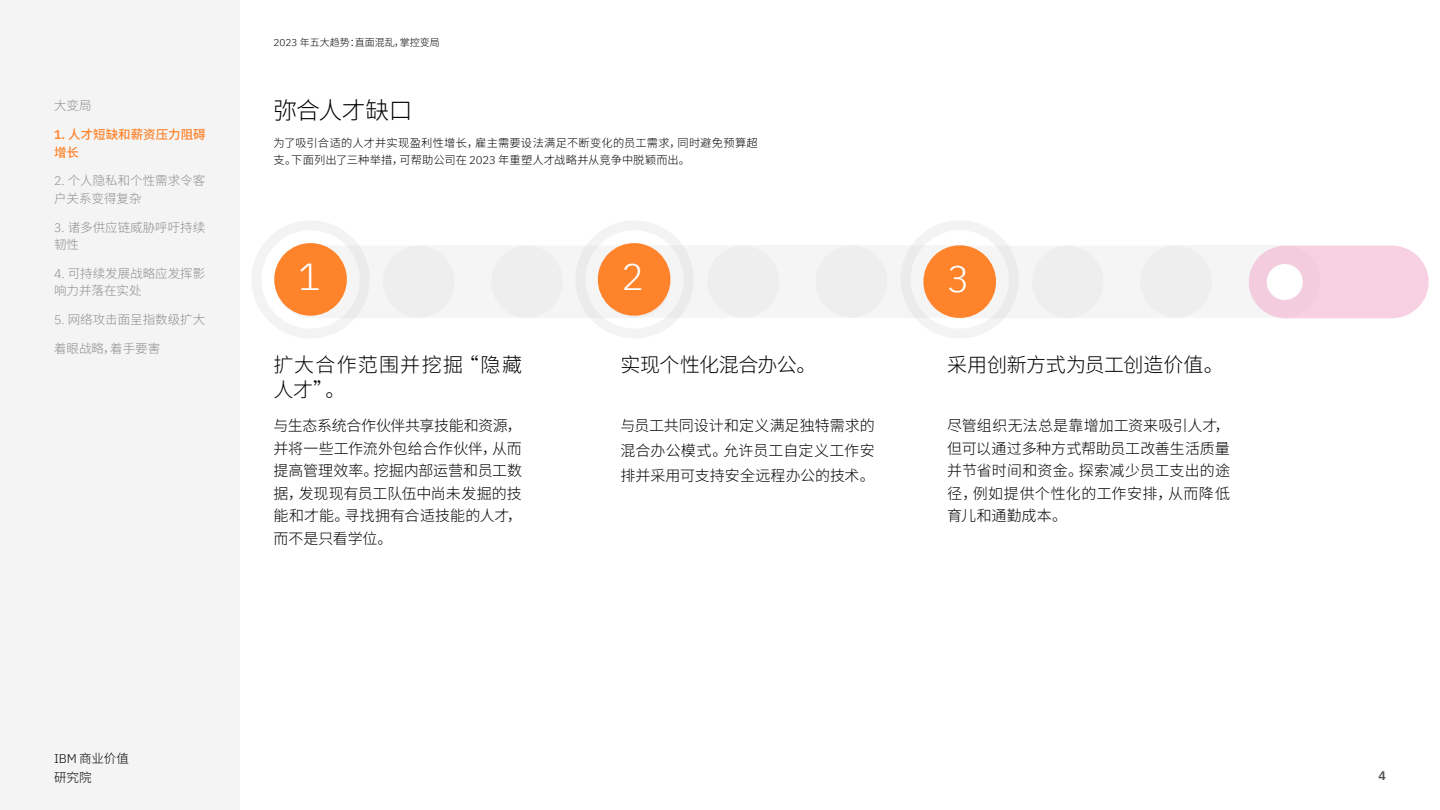
<style>
.page{position:relative;width:1440px;height:810px;background:#fff}
.page>*{position:absolute;margin:0;border:0;box-sizing:border-box;transform-origin:0 0}
.Head_1__24_30{font:300 37.5px "IBM Plex Sans";color:#fff}
.Head_2__19pt{font:300 23.75px "Noto Sans CJ Ksc";letter-spacing:-.025em;color:#000}
.key_take_away_head{font:300 20px/25px "Noto Sans CJ Ksc";letter-spacing:.06em;color:#000}
.key_take_away_head-2{font:300 20px "Noto Sans CJ Ksc";letter-spacing:-.005em;color:#000}
.key_take_away_head-3{font:300 20px "Noto Sans CJ Ksc";letter-spacing:-.025em;color:#000}
.Key_takeaway_12_18{font:300 15px/22.5px "Noto Sans CJ Ksc";letter-spacing:.005em;color:#000;text-align:justify}
.t1{font:300 12.5px/17.5px "Noto Sans CJ Ksc";color:#8d8d8d}
.Content_menu{font:500 12.5px/17.5px "Noto Sans CJ Ksc";color:#ff832b}
.t2{font:300 12.5px/18.8px "Noto Sans CJ Ksc";color:#000}
.t3{font:600 12.5px "IBM Plex Sans";color:#000}
.Body_Reg__9_13_5{font:300 11.25px/16.9px "Noto Sans CJ Ksc";letter-spacing:.015em;color:#000}
.t4{font:300 10px "Noto Sans CJ Ksc";color:#000}
.s1{font-family:"IBM Plex Sans";font-weight:600}
.s2{font-family:"IBM Plex Sans"}
</style>
<div class="page">
<div style="left:0;top:0;width:239px;height:810px;background:#f4f4f4"></div>
<div style="left:251px;top:220px;width:119px;height:119px;border:10px solid #c6c6c6;border-radius:50%"></div>
<div style="left:575px;top:220px;width:119px;height:119px;border:10px solid #c6c6c6;border-radius:50%"></div>
<div style="left:901px;top:220px;width:118px;height:119px;border:10px solid #c6c6c6;border-radius:50%"></div>
<svg style="left:271px;top:240px;width:1158px;height:82px"></svg>
<p class="t1" style="left:54px;top:97px;width:39px">大变局</p>
<p class="Content_menu" style="left:54px;top:126px;width:153px"><span class="s1">1.</span> 人才短缺和薪资压力阻碍增长</p>
<p class="t1" style="left:54px;top:172px;width:153px"><span class="s2">2.</span> 个人隐私和个性需求令客户关系变得复杂</p>
<p class="t1" style="left:54px;top:219px;width:153px"><span class="s2">3.</span> 诸多供应链威胁呼吁持续韧性</p>
<p class="t1" style="left:54px;top:265px;width:153px"><span class="s2">4.</span> 可持续发展战略应发挥影响力并落在实处</p>
<p class="t1" style="left:54px;top:311px;width:153px"><span class="s2">5.</span> 网络攻击面呈指数级扩大</p>
<p class="t1" style="left:54px;top:340px;width:108px">着眼战略，着手要害</p>
<p class="t4" style="left:274px;top:36px;width:168px"><span class="s2">2023</span> 年五大趋势：直面混乱，掌控变局</p>
<p class="Head_2__19pt" style="left:274px;top:97px;width:140px">弥合人才缺口</p>
<p class="Body_Reg__9_13_5" style="left:274px;top:135px;width:486px">为了吸引合适的人才并实现盈利性增长，雇主需要设法满足不断变化的员工需求，同时避免预算超支。下面列出了三种举措，可帮助公司在 <span class="s2">2023</span> 年重塑人才战略并从竞争中脱颖而出。</p>
<p class="Head_1__24_30" style="left:298px;top:248px;width:24px">1</p>
<p class="Head_1__24_30" style="left:622px;top:248px;width:24px">2</p>
<p class="Head_1__24_30" style="left:947px;top:251px;width:24px">3</p>
<p class="key_take_away_head" style="left:274px;top:353px;width:250px">扩大合作范围并挖掘“隐藏人才”。</p>
<p class="Key_takeaway_12_18" style="left:274px;top:415px;width:250px">与生态系统合作伙伴共享技能和资源，并将一些工作流外包给合作伙伴，从而提高管理效率。挖掘内部运营和员工数据，发现现有员工队伍中尚未发掘的技能和才能。寻找拥有合适技能的人才，而不是只看学位。</p>
<p class="key_take_away_head-3" style="left:620px;top:354px;width:197px">实现个性化混合办公。</p>
<p class="Key_takeaway_12_18" style="left:620px;top:414px;width:256px;line-height:25px">与员工共同设计和定义满足独特需求的混合办公模式。允许员工自定义工作安排并采用可支持安全远程办公的技术。</p>
<p class="key_take_away_head-2" style="left:947px;top:354px;width:278px">采用创新方式为员工创造价值。</p>
<p class="Key_takeaway_12_18" style="left:947px;top:415px;width:284px">尽管组织无法总是靠增加工资来吸引人才，但可以通过多种方式帮助员工改善生活质量并节省时间和资金。探索减少员工支出的途径，例如提供个性化的工作安排，从而降低育儿和通勤成本。</p>
<p class="t2" style="left:54px;top:749px;width:77px"><span class="s2">IBM</span> 商业价值研究院</p>
<p class="t3" style="left:1379px;top:766px;width:9px">4</p>
</div>
